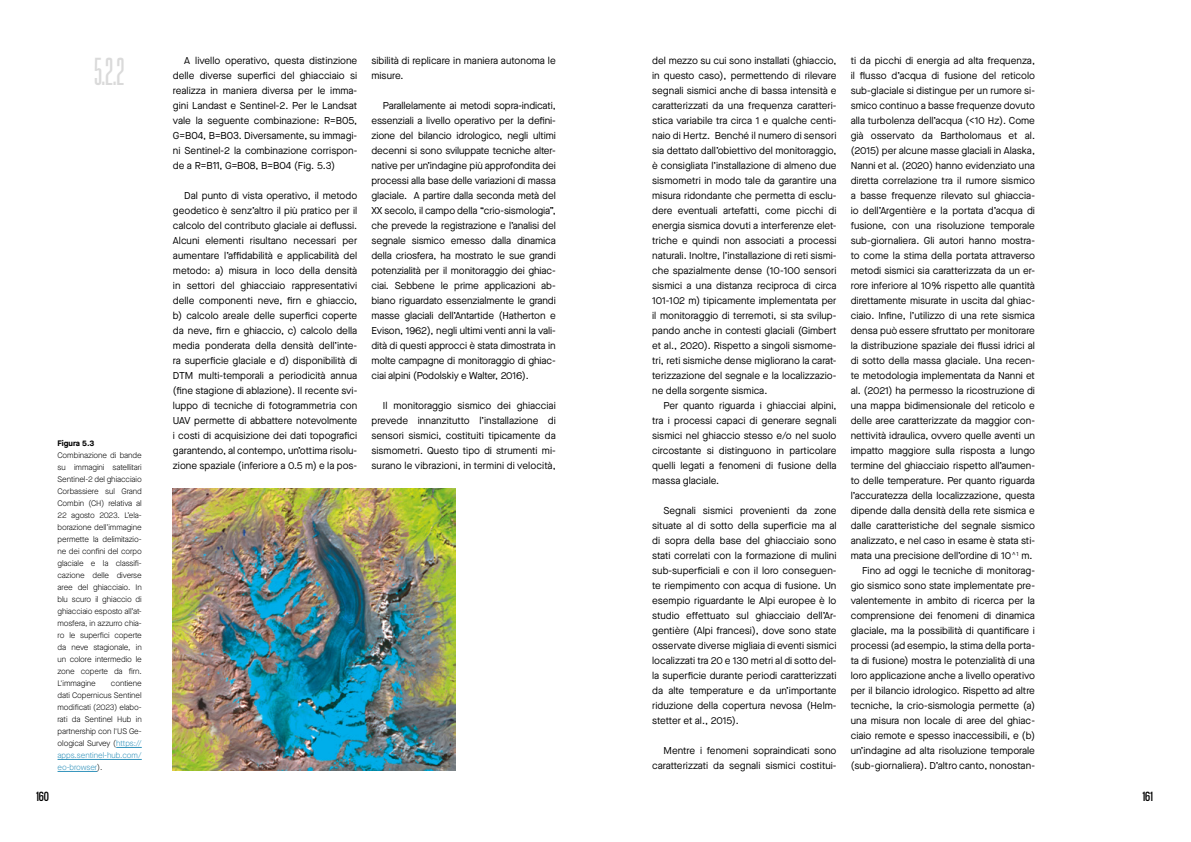
<style>
.page{position:relative;width:1191px;height:842px;background:#fff}
.page>*{position:absolute;margin:0;border:0;box-sizing:border-box;transform-origin:0 0}
.t1{font:41px "Coolvetica Crammed Rg";color:#dadada}
.t2{font:14px "Coolvetica Condensed Rg";color:#000}
.t3{font:10px/15px "Maison Neue";color:#000;text-align:justify}
.t4{font:300 8px/12px "Maison Neue";letter-spacing:-.01em;color:#000;text-align:justify}
.t5{font:700 8px "Maison Neue";color:#000}
.t6{font:5.8px "Maison Neue";color:#000}
.s1{color:#3192bb}
</style>
<div class="page">
<img style="left:173px;top:489px;width:282px;height:282px">
<svg style="left:116px;top:747px;width:26px;height:1px"></svg>
<hr style="left:58px;top:759px;width:84px;height:1px;background:#3192bb">
<hr style="left:58px;top:771px;width:39px;height:1px;background:#3192bb">
<h1 class="t1" style="left:94px;top:51px;width:31px">5.2.2</h1>
<p class="t5" style="left:58px;top:438px;width:38px">Figura 5.3</p>
<p class="t4" style="left:58px;top:450px;width:86px">Combinazione di bande su immagini satellitari Sentinel-2 del ghiacciaio Corbassiere sul Grand Combin (CH) relativa al 22 agosto 2023. L’ela&shy;borazione dell’immagine permette la delimitazio&shy;ne dei confini del corpo glaciale e la classifi&shy;cazione delle diverse aree del ghiacciaio. In blu scuro il ghiaccio di ghiacciaio esposto all’at&shy;mosfera, in azzurro chia&shy;ro le superfici coperte da neve stagionale, in un colore intermedio le zone coperte da firn.<br>L'immagine</p>
<p class="t4" style="left:58px;top:678px;width:86px;text-indent:53px">contiene dati Copernicus Sentinel modificati (2023) elabo&shy;rati da Sentinel Hub in partnership con l'US Ge&shy;ological Survey (<span class="s1">https:// apps.sentinel-hub.com/ eo-browser</span>).</p>
<p class="t3" style="left:173px;top:53px;width:186px;text-indent:11px">A livello operativo, questa distinzione delle diverse superfici del ghiacciaio si realizza in maniera diversa per le imma&shy;gini Landast e Sentinel-2. Per le Landsat vale la seguente combinazione: R=B05, G=B04, B=B03. Diversamente, su immagi&shy;ni Sentinel-2 la combinazione corrispon&shy;de a R=B11, G=B08, B=B04 (Fig. 5.3)</p>
<p class="t3" style="left:173px;top:188px;width:186px;text-indent:11px">Dal punto di vista operativo, il metodo geodetico è senz’altro il più pratico per il calcolo del contributo glaciale ai deflussi.<br>Alcuni elementi risultano necessari per aumentare l’affidabilità e applicabilità del metodo: a) misura in loco della densità in settori del ghiacciaio rappresentativi delle componenti neve, firn e ghiaccio, b) calcolo areale delle superfici coperte da neve, firn e ghiaccio, c) calcolo della media ponderata della densità dell’inte&shy;ra superficie glaciale e d) disponibilità di DTM multi-temporali a periodicità annua (fine stagione di ablazione). Il recente svi&shy;luppo di tecniche di fotogrammetria con UAV permette di abbattere notevolmente i costi di acquisizione dei dati topografici garantendo, al contempo, un’ottima risolu&shy;zione spaziale (inferiore a 0.5 m) e la pos-</p>
<p class="t3" style="left:371px;top:53px;width:186px">sibilità di replicare in maniera autonoma le misure.</p>
<p class="t3" style="left:371px;top:98px;width:186px;text-indent:11px">Parallelamente ai metodi sopra-indicati, essenziali a livello operativo per la defini&shy;zione del bilancio idrologico, negli ultimi decenni si sono sviluppate tecniche alter&shy;native per un’indagine più approfondita dei processi alla base delle variazioni di massa glaciale. A partire dalla seconda metà del XX secolo, il campo della “crio-sismologia”, che prevede la registrazione e l’analisi del segnale sismico emesso dalla dinamica della criosfera, ha mostrato le sue grandi potenzialità per il monitoraggio dei ghiac&shy;ciai. Sebbene le prime applicazioni ab&shy;biano riguardato essenzialmente le grandi masse glaciali dell’Antartide (Hatherton e Evison, 1962), negli ultimi venti anni la vali&shy;dità di questi approcci è stata dimostrata in molte campagne di monitoraggio di ghiac&shy;ciai alpini (Podolskiy e Walter, 2016).</p>
<p class="t3" style="left:371px;top:398px;width:186px;text-indent:11px">Il monitoraggio sismico dei ghiacciai prevede innanzitutto l’installazione di sensori sismici, costituiti tipicamente da sismometri. Questo tipo di strumenti mi&shy;surano le vibrazioni, in termini di velocità,</p>
<p class="t3" style="left:652px;top:53px;width:186px">del mezzo su cui sono installati (ghiaccio, in questo caso), permettendo di rilevare segnali sismici anche di bassa intensità e caratterizzati da una frequenza caratteri&shy;stica variabile tra circa 1 e qualche centi&shy;naio di Hertz. Benché il numero di sensori sia dettato dall’obiettivo del monitoraggio, è consigliata l’installazione di almeno due sismometri in modo tale da garantire una misura ridondante che permetta di esclu&shy;dere eventuali artefatti, come picchi di energia sismica dovuti a interferenze elet&shy;triche e quindi non associati a processi naturali. Inoltre, l’installazione di reti sismi&shy;che spazialmente dense (10-100 sensori sismici a una distanza reciproca di circa 101-102 m) tipicamente implementata per il monitoraggio di terremoti, si sta svilup&shy;pando anche in contesti glaciali (Gimbert et al., 2020). Rispetto a singoli sismome&shy;tri, reti sismiche dense migliorano la carat&shy;terizzazione del segnale e la localizzazio&shy;ne della sorgente sismica.</p>
<p class="t3" style="left:652px;top:398px;width:186px;text-indent:11px">Per quanto riguarda i ghiacciai alpini, tra i processi capaci di generare segnali sismici nel ghiaccio stesso e/o nel suolo circostante si distinguono in particolare quelli legati a fenomeni di fusione della massa glaciale.</p>
<p class="t3" style="left:652px;top:503px;width:186px;text-indent:11px">Segnali sismici provenienti da zone situate al di sotto della superficie ma al di sopra della base del ghiacciaio sono stati correlati con la formazione di mulini sub-superficiali e con il loro conseguen&shy;te riempimento con acqua di fusione. Un esempio riguardante le Alpi europee è lo studio effettuato sul ghiacciaio dell’Ar&shy;gentière (Alpi francesi), dove sono state osservate diverse migliaia di eventi sismici localizzati tra 20 e 130 metri al di sotto del&shy;la superficie durante periodi caratterizzati da alte temperature e da un’importante riduzione della copertura nevosa (Helm&shy;stetter et al., 2015).</p>
<p class="t3" style="left:652px;top:743px;width:186px;text-align:right">Mentre i fenomeni sopraindicati sono caratterizzati da segnali sismici costitui-</p>
<p class="t3" style="left:850px;top:53px;width:186px;text-align:right">ti da picchi di energia ad alta frequenza, il flusso d’acqua di fusione del reticolo sub-glaciale si distingue per un rumore si&shy;smico continuo a basse frequenze dovuto alla turbolenza dell’acqua (&lt;10 Hz). Come già osservato da Bartholomaus et al. (2015) per alcune masse glaciali in Alaska, Nanni et al. (2020) hanno evidenziato una diretta correlazione tra il rumore sismico a basse frequenze rilevato sul ghiaccia&shy;io dell’Argentière e la portata d’acqua di fusione, con una risoluzione temporale sub-giornaliera. Gli autori hanno mostra&shy;to come la stima della portata attraverso metodi sismici sia caratterizzata da un er&shy;rore inferiore al 10% rispetto alle quantità direttamente misurate in uscita dal ghiac&shy;ciaio. Infine, l’utilizzo di una rete sismica densa può essere sfruttato per monitorare la distribuzione spaziale dei flussi idrici al di sotto della massa glaciale. Una recen&shy;te metodologia implementata da Nanni et al. (2021) ha permesso la ricostruzione di una mappa bidimensionale del reticolo e delle aree caratterizzate da maggior con&shy;nettività idraulica, ovvero quelle aventi un impatto maggiore sulla risposta a lungo termine del ghiacciaio rispetto all’aumen&shy;to delle temperature. Per quanto riguarda l’accuratezza della localizzazione, questa dipende dalla densità della rete sismica e dalle caratteristiche del segnale sismico analizzato, e nel caso in esame è stata sti&shy;mata una precisione dell’ordine di 10 <sup>1</sup> m.<br>Fino ad oggi le tecniche di monitorag&shy;gio sismico sono state implementate pre&shy;valentemente in ambito di ricerca per la comprensione dei fenomeni di dinamica glaciale, ma la possibilità di quantificare i processi (ad esempio, la stima della porta&shy;ta di fusione) mostra le potenzialità di una loro applicazione anche a livello operativo per il bilancio idrologico. Rispetto ad altre tecniche, la crio-sismologia permette (a) una misura non locale di aree del ghiac&shy;ciaio remote e spesso inaccessibili, e (b) un’indagine ad alta risoluzione temporale (sub-giornaliera). D’altro canto, nonostan-</p>
<p class="t6" style="left:1015px;top:558px;width:5px;rotate:-180deg">v</p>
<h2 class="t2" style="left:36px;top:787px;width:15px">160</h2>
<h2 class="t2" style="left:1142px;top:787px;width:12px">161</h2>
</div>
